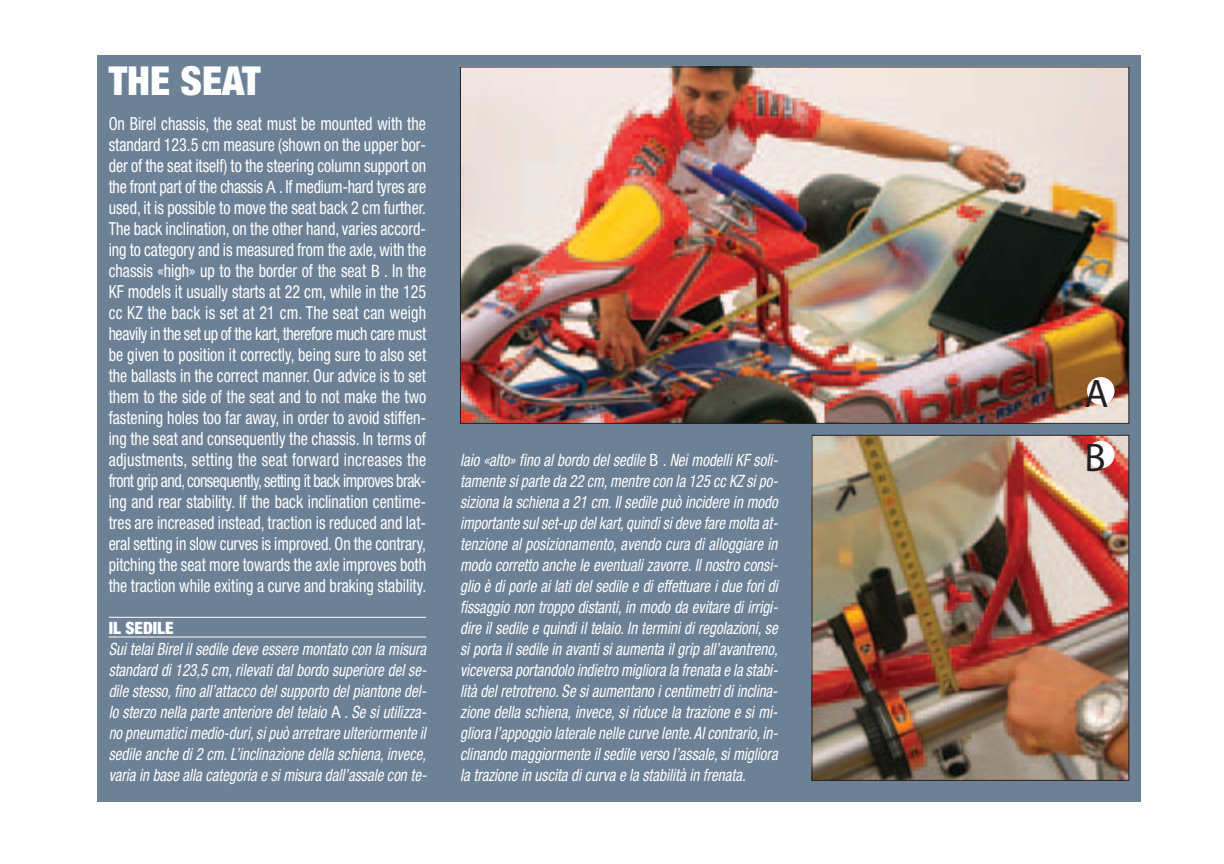
<style>
.page{position:relative;width:1224px;height:864px;background:#fff}
.page>*{position:absolute;margin:0;border:0;box-sizing:border-box;transform-origin:0 0}
.t1{font:900 condensed 40px "Helvetica Neue";color:#fff}
.t2{font:40px/63.8px "Myriad";color:#231f20}
.t3{font:condensed 18px/21px "Helvetica Neue";color:#fff;text-align:justify;scale:.89 1}
.t4{font:italic condensed 17px/21px "Helvetica Neue";color:#fff;text-align:justify;scale:.88 1}
.t5{font:900 condensed 17px "Helvetica Neue";color:#fff}
.s1{font-family:"Myriad";font-stretch:normal}
.s2{font-family:"Myriad";font-style:normal;font-stretch:normal;font-size:18px}
</style>
<div class="page">
<div style="left:97px;top:55px;width:1043px;height:747px;background:#6d8196"></div>
<hr style="left:109px;top:617px;width:317px;height:1px;background:#fff">
<hr style="left:109px;top:637px;width:317px;height:1px;background:#fff">
<img style="left:462px;top:69px;width:665px;height:353px">
<img style="left:814px;top:437px;width:313px;height:342px">
<div style="left:812px;top:435px;width:317px;height:346px;border:1px solid #231f20"></div>
<div style="left:1087px;top:377px;width:28px;height:28px;background:#fff;border-radius:50%"></div>
<div style="left:1087px;top:441px;width:28px;height:27px;background:#fff;border-radius:50%"></div>
<h1 class="t1" style="left:109px;top:56px;width:153px">THE SEAT</h1>
<p class="t3" style="left:109px;top:113px;width:358px">On Birel chassis, the seat must be mounted with the standard 123.5 cm measure (shown on the upper bor&shy;der of the seat itself) to the steering column support on the front part of the chassis <span class="s1">A</span> . If medium-hard tyres are used, it is possible to move the seat back 2 cm further.<br>The back inclination, on the other hand, varies accord&shy;ing to category and is measured from the axle, with the chassis «high» up to the border of the seat <span class="s1">B</span> . In the KF models it usually starts at 22 cm, while in the 125 cc KZ the back is set at 21 cm. The seat can weigh heavily in the set up of the kart, therefore much care must be given to position it correctly, being sure to also set the ballasts in the correct manner. Our advice is to set them to the side of the seat and to not make the two fastening holes too far away, in order to avoid stiffen&shy;ing the seat and consequently the chassis. In terms of adjustments, setting the seat forward increases the front grip and, consequently, setting it back improves brak&shy;ing and rear stability. If the back inclination centime&shy;tres are increased instead, traction is reduced and lat&shy;eral setting in slow curves is improved. On the contrary, pitching the seat more towards the axle improves both the traction while exiting a curve and braking stability.</p>
<p class="t5" style="left:109px;top:617px;width:66px">IL SEDILE</p>
<p class="t4" style="left:109px;top:638px;width:367px">Sui telai Birel il sedile deve essere montato con la misura standard di 123,5 cm, rilevati dal bordo superiore del se&shy;dile stesso, fino all’attacco del supporto del piantone del&shy;lo sterzo nella parte anteriore del telaio <span class="s2">A</span> . Se si utilizza&shy;no pneumatici medio-duri, si può arretrare ulteriormente il sedile anche di 2 cm. L’inclinazione della schiena, invece, varia in base alla categoria e si misura dall’assale con te-</p>
<p class="t4" style="left:460px;top:449px;width:367px">laio «alto» fino al bordo del sedile <span class="s2">B</span> . Nei modelli KF soli&shy;tamente si parte da 22 cm, mentre con la 125 cc KZ si po&shy;siziona la schiena a 21 cm. Il sedile può incidere in modo importante sul set-up del kart, quindi si deve fare molta at&shy;tenzione al posizionamento, avendo cura di alloggiare in modo corretto anche le eventuali zavorre. Il nostro consi&shy;glio è di porle ai lati del sedile e di effettuare i due fori di fissaggio non troppo distanti, in modo da evitare di irrigi&shy;dire il sedile e quindi il telaio. In termini di regolazioni, se si porta il sedile in avanti si aumenta il grip all’avantreno, viceversa portandolo indietro migliora la frenata e la stabi&shy;lità del retrotreno. Se si aumentano i centimetri di inclina&shy;zione della schiena, invece, si riduce la trazione e si mi&shy;gliora l’appoggio laterale nelle curve lente. Al contrario, in&shy;clinando maggiormente il sedile verso l’assale, si migliora la trazione in uscita di curva e la stabilità in frenata.</p>
<h1 class="t2" style="left:1084px;top:363px;width:25px">A<br>B</h1>
</div>
